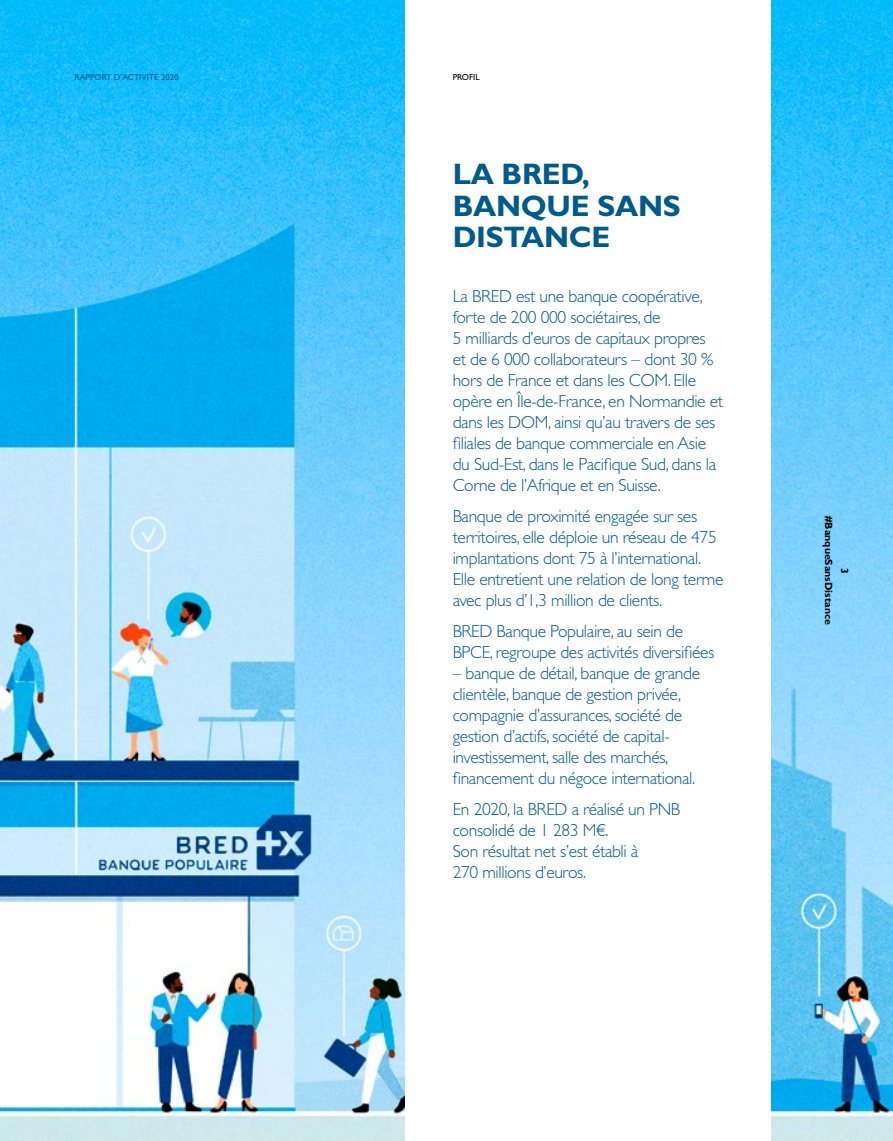
<style>
.page{position:relative;width:893px;height:1141px;background:#fff}
.page>*{position:absolute;margin:0;border:0;box-sizing:border-box;transform-origin:0 0}
.t1{font:700 29.75px/31.5px "Gill Sans Std";letter-spacing:-.01em;color:#005a8c}
.t2{font:300 17.5px/21px "Gill Sans Std";letter-spacing:-.02em;color:#005a8c}
.t3{font:700 10.5px "Gill Sans Std";color:#000}
.t4{font:8.75px "Gill Sans Std";color:#005a8c}
.t5{font:8.75px "Gill Sans Std";color:#000}
</style>
<div class="page">
<img style="left:0;top:0;width:893px;height:1141px">
<div style="left:405px;top:0;width:366px;height:1141px;background:#fff"></div>
<p class="t4" style="left:74px;top:72px;width:106px">RAPPORT D’ACTIVITÉ 2020</p>
<p class="t5" style="left:453px;top:72px;width:29px">PROFIL</p>
<h1 class="t1" style="left:453px;top:158px;width:230px">LA BRED,<br>BANQUE SANS<br>DISTANCE</h1>
<p class="t2" style="left:453px;top:286px;width:272px">La BRED est une banque coopérative, forte de 200 000 sociétaires, de<br>5 milliards d’euros de capitaux propres et de 6 000 collaborateurs – dont 30 % hors de France et dans les COM. Elle opère en Île-de-France, en Normandie et dans les DOM, ainsi qu’au travers de ses filiales de banque commerciale en Asie du Sud-Est, dans le Pacifique Sud, dans la Corne de l’Afrique et en Suisse.</p>
<p class="t2" style="left:453px;top:506px;width:272px">Banque de proximité engagée sur ses territoires, elle déploie un réseau de 475 implantations dont 75 à l’international.<br>Elle entretient une relation de long terme avec plus d’1,3 million de clients.</p>
<p class="t2" style="left:453px;top:621px;width:263px">BRED Banque Populaire, au sein de<br>BPCE, regroupe des activités diversifiées</p>
<p class="t2" style="left:453px;top:663px;width:249px">– banque de détail, banque de grande clientèle, banque de gestion privée, compagnie d’assurances, société de gestion d’actifs, société de capital&shy;investissement, salle des marchés, financement du négoce international.</p>
<p class="t2" style="left:453px;top:799px;width:229px">En 2020, la BRED a réalisé un PNB consolidé de 1 283 M€.<br>Son résultat net s’est établi à<br>270 millions d’euros.</p>
<p class="t3" style="left:835px;top:516px;width:110px;rotate:90deg">#BanqueSansDistance</p>
<p class="t3" style="left:851px;top:568px;width:7px;rotate:90deg">3</p>
</div>
